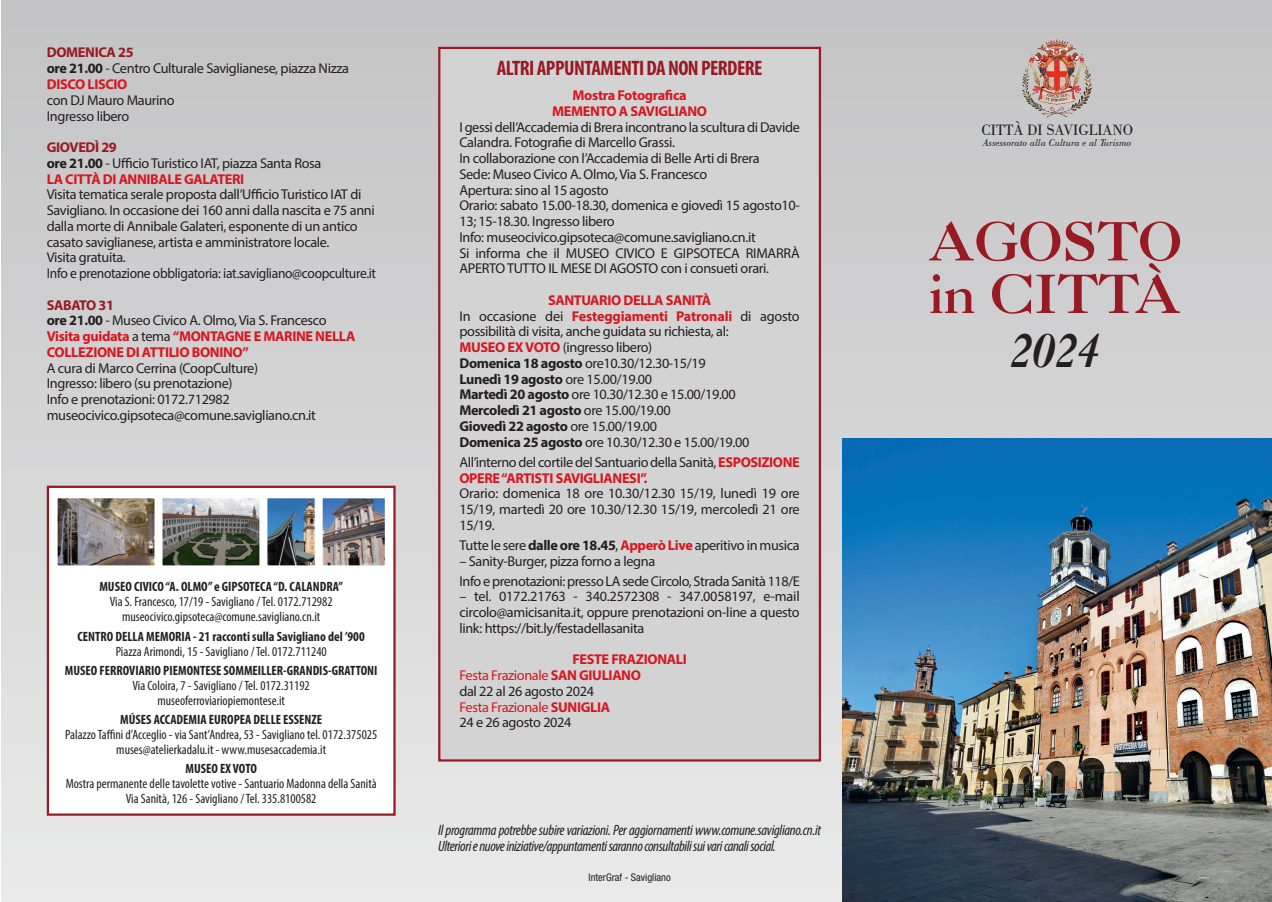
<style>
.page{position:relative;width:1272px;height:902px;background:#fff}
.page>*{position:absolute;margin:0;border:0;box-sizing:border-box;transform-origin:0 0}
.t1{font:52.5px "Caslon 3 LT Std";color:#981a22}
.t2{font:italic 45px "Caslon 3 LT Std";color:#231f20}
.t3{font:700 condensed 21px "Myriad Pro";letter-spacing:-.025em;color:#981a22}
.t4{font:15.75px "Bodoni BT";color:#231f20}
.t5{font:italic condensed 15px/16.5px "Myriad Pro";letter-spacing:-.025em;color:#231f20}
.t6{font:14.25px/15.8px "Myriad Pro";letter-spacing:-.025em;color:#231f20}
.t7{font:700 14.25px/15.8px "Myriad Pro";letter-spacing:-.025em;color:#d7171f}
.t8{font:700 14.25px "Myriad Pro";letter-spacing:-.025em;color:#231f20}
.t9{font:14.25px "Myriad Pro";letter-spacing:-.025em;color:#231f20;scale:.95 1}
.t10{font:14.25px "Myriad Pro";letter-spacing:-.025em;color:#d7171f}
.t11{font:700 14.25px "Myriad Pro";letter-spacing:-.025em;color:#981a22}
.t12{font:condensed 13.5px "Myriad Pro";color:#231f20}
.t13{font:700 condensed 13.5px "Myriad Pro";color:#231f20}
.t14{font:italic 10.5px "Bodoni BT";color:#231f20}
.t15{font:condensed 10.5px "Helvetica Neue LT Std";color:#231f20}
.s1{font-weight:700}
.s2{font-weight:400;color:#231f20}
.s3{font-weight:700;color:#d7171f}
.s4{font-weight:400}
</style>
<div class="page">
<div style="left:2px;top:0;width:1269px;height:901px;background:linear-gradient(to bottom,#c3c3c4,#e9e9e9)"></div>
<img style="left:1019px;top:31px;width:76px;height:96px">
<img style="left:842px;top:438px;width:429px;height:463px">
<div style="left:49px;top:488px;width:344px;height:325px;background:#fff"></div>
<div style="left:47px;top:485px;width:348px;height:330px;border:2px solid #981a22"></div>
<img style="left:58px;top:499px;width:96px;height:65px">
<div style="left:56px;top:497px;width:100px;height:69px;border:1px solid #fff"></div>
<img style="left:163px;top:499px;width:95px;height:65px">
<div style="left:161px;top:497px;width:99px;height:69px;border:1px solid #fff"></div>
<img style="left:268px;top:499px;width:46px;height:65px">
<div style="left:266px;top:497px;width:50px;height:69px;border:1px solid #fff"></div>
<img style="left:323px;top:499px;width:61px;height:65px">
<div style="left:321px;top:497px;width:65px;height:69px;border:1px solid #fff"></div>
<div style="left:440px;top:49px;width:378px;height:710px;background:#d3d3d4"></div>
<div style="left:438px;top:47px;width:383px;height:714px;border:2px solid #981a22"></div>
<p class="t11" style="left:47px;top:47px;width:88px">DOMENICA 25</p>
<p class="t6" style="left:47px;top:62px;width:304px"><span class="s1">ore 21.00</span> - Centro Culturale Saviglianese, piazza Nizza</p>
<p class="t7" style="left:47px;top:78px;width:82px">DISCO LISCIO</p>
<p class="t6" style="left:47px;top:93px;width:129px">con DJ Mauro Maurino</p>
<p class="t6" style="left:47px;top:109px;width:84px">Ingresso libero</p>
<p class="t11" style="left:47px;top:142px;width:72px">GIOVEDÌ 29</p>
<p class="t6" style="left:47px;top:156px;width:276px"><span class="s1">ore 21.00</span> - Ufficio Turistico IAT, piazza Santa Rosa</p>
<p class="t7" style="left:47px;top:172px;width:199px">LA CITTÀ DI ANNIBALE GALATERI</p>
<p class="t6" style="left:47px;top:188px;width:329px">Visita tematica serale proposta dall’Ufficio Turistico IAT di Savigliano. In occasione dei 160 anni dalla nascita e 75 anni dalla morte di Annibale Galateri, esponente di un antico casato saviglianese, artista e amministratore locale.</p>
<p class="t6" style="left:47px;top:251px;width:81px">Visita gratuita.</p>
<p class="t9" style="left:47px;top:268px;width:348px">Info e prenotazione obbligatoria: iat.savigliano@coopculture.it</p>
<p class="t11" style="left:47px;top:299px;width:69px">SABATO 31</p>
<p class="t6" style="left:47px;top:314px;width:281px"><span class="s1">ore 21.00</span> - Museo Civico A. Olmo, Via S. Francesco</p>
<p class="t7" style="left:47px;top:330px;width:310px">Visita guidata <span class="s2">a tema</span> “MONTAGNE E MARINE NELLA<br>COLLEZIONE DI ATTILIO BONINO”</p>
<p class="t6" style="left:47px;top:361px;width:213px">A cura di Marco Cerrina (CoopCulture)</p>
<p class="t6" style="left:47px;top:377px;width:187px">Ingresso: libero (su prenotazione)</p>
<p class="t6" style="left:47px;top:393px;width:271px">Info e prenotazioni: 0172.712982 museocivico.gipsoteca@comune.savigliano.cn.it</p>
<p class="t13" style="left:99px;top:582px;width:245px">MUSEO CIVICO “A. OLMO” e GIPSOTECA “D. CALANDRA”</p>
<p class="t12" style="left:110px;top:597px;width:224px">Via S. Francesco, 17/19 - Savigliano / Tel. 0172.712982</p>
<p class="t12" style="left:122px;top:612px;width:200px">museocivico.gipsoteca@comune.savigliano.cn.it</p>
<p class="t13" style="left:78px;top:631px;width:289px">CENTRO DELLA MEMORIA - 21 racconti sulla Savigliano del ’900</p>
<p class="t12" style="left:116px;top:646px;width:212px">Piazza Arimondi, 15 - Savigliano / Tel. 0172.711240</p>
<p class="t13" style="left:65px;top:665px;width:314px">MUSEO FERROVIARIO PIEMONTESE SOMMEILLER-GRANDIS-GRATTONI</p>
<p class="t12" style="left:133px;top:680px;width:179px">Via Coloira, 7 - Savigliano / Tel. 0172.31192</p>
<p class="t12" style="left:157px;top:695px;width:129px">museoferroviariopiemontese.it</p>
<p class="t13" style="left:120px;top:714px;width:203px">MÚSES ACCADEMIA EUROPEA DELLE ESSENZE</p>
<p class="t12" style="left:65px;top:729px;width:313px">Palazzo Taffini d’Acceglio - via Sant’Andrea, 53 - Savigliano tel. 0172.375025</p>
<p class="t12" style="left:116px;top:744px;width:211px">muses@atelierkadalu.it - www.musesaccademia.it</p>
<p class="t13" style="left:185px;top:764px;width:73px">MUSEO EX VOTO</p>
<p class="t12" style="left:66px;top:779px;width:312px">Mostra permanente delle tavolette votive - Santuario Madonna della Sanità</p>
<p class="t12" style="left:126px;top:794px;width:192px">Via Sanità, 126 - Savigliano / Tel. 335.8100582</p>
<p class="t3" style="left:497px;top:61px;width:267px">ALTRI APPUNTAMENTI DA NON PERDERE</p>
<p class="t7" style="left:572px;top:89px;width:115px">Mostra Fotografica</p>
<p class="t7" style="left:552px;top:104px;width:156px">MEMENTO A SAVIGLIANO</p>
<p class="t6" style="left:459px;top:120px;width:342px">I gessi dell’Accademia di Brera incontrano la scultura di Davide<br>Calandra. Fotografie di Marcello Grassi.</p>
<p class="t6" style="left:459px;top:152px;width:302px">In collaborazione con l’Accademia di Belle Arti di Brera</p>
<p class="t6" style="left:459px;top:167px;width:249px">Sede: Museo Civico A. Olmo, Via S. Francesco</p>
<p class="t6" style="left:459px;top:183px;width:151px">Apertura: sino al 15 agosto</p>
<p class="t6" style="left:459px;top:199px;width:342px">Orario: sabato 15.00-18.30, domenica e giovedì 15 agosto10-<br>13; 15-18.30. Ingresso libero</p>
<p class="t6" style="left:459px;top:230px;width:298px">Info: museocivico.gipsoteca@comune.savigliano.cn.it</p>
<p class="t6" style="left:459px;top:246px;width:342px">Si informa che il MUSEO CIVICO E GIPSOTECA RIMARRÀ<br>APERTO TUTTO IL MESE DI AGOSTO con i consueti orari.</p>
<p class="t7" style="left:548px;top:293px;width:164px">SANTUARIO DELLA SANITÀ</p>
<p class="t6" style="left:459px;top:309px;width:342px">In occasione dei <span class="s3">Festeggiamenti Patronali</span> di agosto possibilità di visita, anche guidata su richiesta, al:</p>
<p class="t6" style="left:459px;top:341px;width:194px"><span class="s3">MUSEO EX VOTO</span> (ingresso libero)</p>
<p class="t6" style="left:459px;top:356px;width:248px"><span class="s1">Domenica 18 agosto</span> ore10.30/12.30-15/19</p>
<p class="t8" style="left:459px;top:373px;width:194px">Lunedì 19 agosto <span class="s4">ore 15.00/19.00</span></p>
<p class="t6" style="left:459px;top:388px;width:278px"><span class="s1">Martedì 20 agosto</span> ore 10.30/12.30 e 15.00/19.00</p>
<p class="t8" style="left:459px;top:405px;width:213px">Mercoledì 21 agosto <span class="s4">ore 15.00/19.00</span></p>
<p class="t8" style="left:459px;top:421px;width:199px">Giovedì 22 agosto <span class="s4">ore 15.00/19.00</span></p>
<p class="t6" style="left:459px;top:435px;width:291px"><span class="s1">Domenica 25 agosto</span> ore 10.30/12.30 e 15.00/19.00</p>
<p class="t6" style="left:459px;top:455px;width:342px">All’interno del cortile del Santuario della Sanità, <span class="s3">ESPOSIZIONE<br>OPERE “ARTISTI SAVIGLIANESI”.</span></p>
<p class="t6" style="left:459px;top:487px;width:342px;text-align:justify">Orario: domenica 18 ore 10.30/12.30 15/19, lunedì 19 ore 15/19, martedì 20 ore 10.30/12.30 15/19, mercoledì 21 ore 15/19.</p>
<p class="t6" style="left:459px;top:538px;width:342px">Tutte le sere <span class="s1">dalle ore 18.45</span>, <span class="s3">Apperò Live</span> aperitivo in musica</p>
<p class="t6" style="left:459px;top:554px;width:197px">– Sanity-Burger, pizza forno a legna</p>
<p class="t6" style="left:459px;top:574px;width:342px">Info e prenotazioni: presso LA sede Circolo, Strada Sanità 118/E</p>
<p class="t6" style="left:459px;top:590px;width:342px;text-align:justify">– tel. 0172.21763 - 340.2572308 - 347.0058197, e-mail circolo@amicisanita.it, oppure prenotazioni on-line a questo link: https://bit.ly/festadellasanita</p>
<p class="t7" style="left:572px;top:653px;width:116px">FESTE FRAZIONALI</p>
<p class="t10" style="left:459px;top:670px;width:183px">Festa Frazionale <span class="s1">SAN GIULIANO</span></p>
<p class="t6" style="left:459px;top:684px;width:136px">dal 22 al 26 agosto 2024</p>
<p class="t10" style="left:459px;top:701px;width:152px">Festa Frazionale <span class="s1">SUNIGLIA</span></p>
<p class="t6" style="left:459px;top:716px;width:114px">24 e 26 agosto 2024</p>
<p class="t5" style="left:438px;top:821px;width:384px">Il programma potrebbe subire variazioni. Per aggiornamenti www.comune.savigliano.cn.it<br>Ulteriori e nuove iniziative/appuntamenti saranno consultabili sui vari canali social.</p>
<p class="t15" style="left:588px;top:871px;width:84px">InterGraf - Savigliano</p>
<p class="t4" style="left:981px;top:120px;width:153px">CITTÀ DI SAVIGLIANO</p>
<p class="t14" style="left:983px;top:136px;width:150px">Assessorato alla Cultura e al Turismo</p>
<p class="t1" style="left:928px;top:211px;width:255px">AGOSTO</p>
<p class="t1" style="left:929px;top:264px;width:253px">in CITTÀ</p>
<p class="t2" style="left:1009px;top:325px;width:91px">2024</p>
</div>
